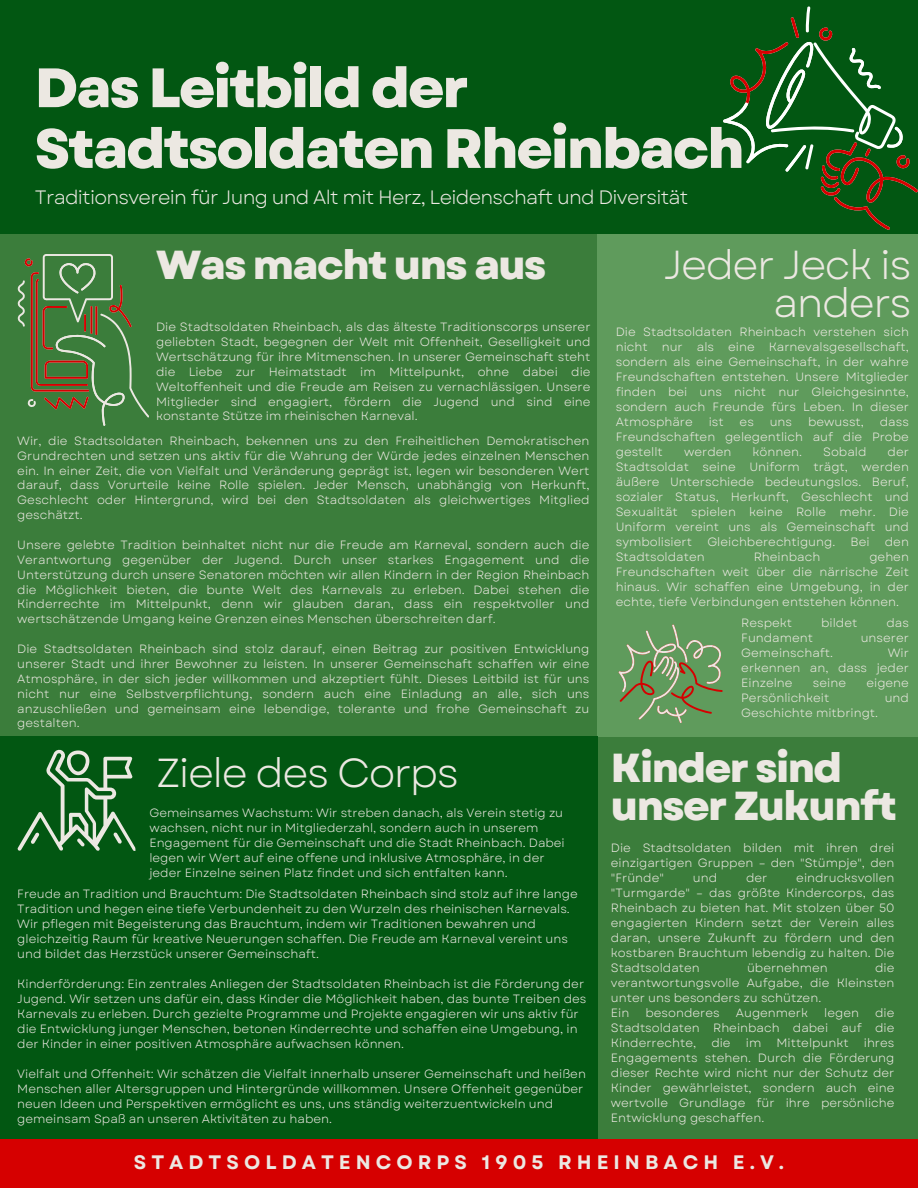
<style>
.page{position:relative;width:918px;height:1188px;background:#3b7d3b}
.page>*{position:absolute;margin:0;border:0;box-sizing:border-box;transform-origin:0 0}
.t1{font:800 55.35px/60.8px "Garet";letter-spacing:-.04em;color:#ece8e2}
.t2{font:800 40.5px/38.2px "Garet";letter-spacing:-.04em;color:#ece8e2}
.t3{font:40.5px/38.2px "Garet";letter-spacing:-.04em;color:#ece8e2;text-align:right}
.t4{font:700 19.5px "Garet";letter-spacing:.26em;color:#ece8e2}
.t5{font:19.35px "Garet";letter-spacing:-.04em;color:#ece8e2}
.t6{font:12px/15px "Garet";color:#ece8e2;text-align:justify}
</style>
<div class="page">
<div style="left:0;top:0;width:918px;height:234px;background:#025712"></div>
<div style="left:0;top:1139px;width:918px;height:49px;background:#d60000"></div>
<svg style="left:723px;top:17px;width:195px;height:213px"></svg>
<svg style="left:17px;top:254px;width:132px;height:172px"></svg>
<div style="left:597px;top:234px;width:321px;height:503px;background:#5f9b5c"></div>
<svg style="left:618px;top:624px;width:105px;height:99px"></svg>
<div style="left:0;top:737px;width:597px;height:402px;background:#025712"></div>
<svg style="left:17px;top:749px;width:119px;height:102px"></svg>
<p class="t1" style="left:35px;top:58px;width:711px">Das Leitbild der<br>Stadtsoldaten Rheinbach</p>
<p class="t5" style="left:35px;top:183px;width:655px">Traditionsverein für Jung und Alt mit Herz, Leidenschaft und Diversität</p>
<h6 class="t2" style="left:156px;top:246px;width:392px">Was macht uns aus</h6>
<p class="t3" style="left:663px;top:246px;width:250px">Jeder Jeck is anders</p>
<h1 class="t6" style="left:156px;top:320px;width:436px">Die Stadtsoldaten Rheinbach, als das älteste Traditionscorps unserer geliebten Stadt, begegnen der Welt mit Offenheit, Geselligkeit und Wertschätzung für ihre Mitmenschen. In unserer Gemeinschaft steht die Liebe zur Heimatstadt im Mittelpunkt, ohne dabei die Weltoffenheit und die Freude am Reisen zu vernachlässigen. Unsere Mitglieder sind engagiert, fördern die Jugend und sind eine konstante Stütze im rheinischen Karneval.</h1>
<p class="t6" style="left:17px;top:433px;width:574px">Wir, die Stadtsoldaten Rheinbach, bekennen uns zu den Freiheitlichen Demokratischen Grundrechten und setzen uns aktiv für die Wahrung der Würde jedes einzelnen Menschen ein. In einer Zeit, die von Vielfalt und Veränderung geprägt ist, legen wir besonderen Wert darauf, dass Vorurteile keine Rolle spielen. Jeder Mensch, unabhängig von Herkunft, Geschlecht oder Hintergrund, wird bei den Stadtsoldaten als gleichwertiges Mitglied geschätzt.</p>
<p class="t6" style="left:17px;top:537px;width:574px">Unsere gelebte Tradition beinhaltet nicht nur die Freude am Karneval, sondern auch die Verantwortung gegenüber der Jugend. Durch unser starkes Engagement und die Unterstützung durch unsere Senatoren möchten wir allen Kindern in der Region Rheinbach die Möglichkeit bieten, die bunte Welt des Karnevals zu erleben. Dabei stehen die Kinderrechte im Mittelpunkt, denn wir glauben daran, dass ein respektvoller und wertschätzende Umgang keine Grenzen eines Menschen überschreiten darf.</p>
<h4 class="t6" style="left:17px;top:641px;width:574px">Die Stadtsoldaten Rheinbach sind stolz darauf, einen Beitrag zur positiven Entwicklung unserer Stadt und ihrer Bewohner zu leisten. In unserer Gemeinschaft schaffen wir eine Atmosphäre, in der sich jeder willkommen und akzeptiert fühlt. Dieses Leitbild ist für uns nicht nur eine Selbstverpflichtung, sondern auch eine Einladung an alle, sich uns anzuschließen und gemeinsam eine lebendige, tolerante und frohe Gemeinschaft zu gestalten.</h4>
<p class="t3" style="left:156px;top:754px;width:305px">Ziele des Corps</p>
<h2 class="t6" style="left:149px;top:805px;width:417px;text-align:left">Gemeinsames Wachstum: Wir streben danach, als Verein stetig zu wachsen, nicht nur in Mitgliederzahl, sondern auch in unserem Engagement für die Gemeinschaft und die Stadt Rheinbach. Dabei legen wir Wert auf eine offene und inklusive Atmosphäre, in der jeder Einzelne seinen Platz findet und sich entfalten kann.</h2>
<h3 class="t6" style="left:17px;top:887px;width:562px;text-align:left">Freude an Tradition und Brauchtum: Die Stadtsoldaten Rheinbach sind stolz auf ihre lange Tradition und hegen eine tiefe Verbundenheit zu den Wurzeln des rheinischen Karnevals.<br>Wir pflegen mit Begeisterung das Brauchtum, indem wir Traditionen bewahren und gleichzeitig Raum für kreative Neuerungen schaffen. Die Freude am Karneval vereint uns und bildet das Herzstück unserer Gemeinschaft.</h3>
<p class="t6" style="left:17px;top:977px;width:571px;text-align:left">Kinderförderung: Ein zentrales Anliegen der Stadtsoldaten Rheinbach ist die Förderung der Jugend. Wir setzen uns dafür ein, dass Kinder die Möglichkeit haben, das bunte Treiben des Karnevals zu erleben. Durch gezielte Programme und Projekte engagieren wir uns aktiv für die Entwicklung junger Menschen, betonen Kinderrechte und schaffen eine Umgebung, in der Kinder in einer positiven Atmosphäre aufwachsen können.</p>
<p class="t6" style="left:17px;top:1067px;width:570px;text-align:left">Vielfalt und Offenheit: Wir schätzen die Vielfalt innerhalb unserer Gemeinschaft und heißen Menschen aller Altersgruppen und Hintergründe willkommen. Unsere Offenheit gegenüber neuen Ideen und Perspektiven ermöglicht es uns, uns ständig weiterzuentwickeln und gemeinsam Spaß an unseren Aktivitäten zu haben.</p>
<p class="t6" style="left:616px;top:324px;width:295px">Die Stadtsoldaten Rheinbach verstehen sich nicht nur als eine Karnevalsgesellschaft, sondern als eine Gemeinschaft, in der wahre Freundschaften entstehen. Unsere Mitglieder finden bei uns nicht nur Gleichgesinnte, sondern auch Freunde fürs Leben. In dieser Atmosphäre</p>
<p class="t6" style="left:616px;top:414px;width:295px;text-indent:264px">dass Freundschaften gelegentlich auf die Probe gestellt</p>
<p class="t6" style="left:709px;top:414px;width:17px">ist</p>
<p class="t6" style="left:740px;top:414px;width:16px">es</p>
<p class="t6" style="left:770px;top:414px;width:24px">uns</p>
<p class="t6" style="left:808px;top:414px;width:57px">bewusst,</p>
<p class="t6" style="left:616px;top:444px;width:295px;text-indent:272px">der Stadtsoldat seine Uniform trägt, werden äußere Unterschiede bedeutungslos. Beruf, sozialer Status, Herkunft, Geschlecht und Sexualität spielen keine Rolle mehr. Die Uniform vereint uns als Gemeinschaft und symbolisiert</p>
<p class="t6" style="left:684px;top:444px;width:49px">werden</p>
<p class="t6" style="left:753px;top:444px;width:51px">können.</p>
<p class="t6" style="left:823px;top:444px;width:45px">Sobald</p>
<p class="t6" style="left:707px;top:534px;width:129px">Gleichberechtigung.</p>
<p class="t6" style="left:851px;top:534px;width:20px">Bei</p>
<p class="t6" style="left:885px;top:534px;width:26px">den</p>
<p class="t6" style="left:616px;top:549px;width:295px;text-indent:254px">gehen Freundschaften weit über die närrische Zeit hinaus. Wir schaffen eine Umgebung, in der echte, tiefe Verbindungen entstehen können.</p>
<p class="t6" style="left:616px;top:549px;width:90px">Stadtsoldaten</p>
<p class="t6" style="left:754px;top:549px;width:68px">Rheinbach</p>
<p class="t6" style="left:741px;top:615px;width:52px">Respekt</p>
<p class="t6" style="left:821px;top:615px;width:38px">bildet</p>
<p class="t6" style="left:886px;top:615px;width:24px">das</p>
<p class="t6" style="left:741px;top:630px;width:73px">Fundament</p>
<p class="t6" style="left:861px;top:630px;width:50px">unserer</p>
<p class="t6" style="left:741px;top:645px;width:93px">Gemeinschaft.</p>
<p class="t6" style="left:741px;top:645px;width:169px;text-indent:146px">Wir erkennen an, dass jeder Einzelne</p>
<p class="t6" style="left:813px;top:675px;width:35px">seine</p>
<p class="t6" style="left:866px;top:675px;width:44px">eigene</p>
<p class="t6" style="left:741px;top:690px;width:90px">Persönlichkeit</p>
<p class="t6" style="left:885px;top:690px;width:26px">und</p>
<p class="t6" style="left:741px;top:705px;width:138px">Geschichte mitbringt.</p>
<p class="t2" style="left:611px;top:749px;width:288px">Kinder sind unser Zukunft</p>
<p class="t6" style="left:611px;top:840px;width:285px">Die Stadtsoldaten bilden mit ihren drei einzigartigen Gruppen – den "Stümpje", den "Fründe"</p>
<p class="t6" style="left:611px;top:870px;width:285px;text-indent:185px">eindrucksvollen "Turmgarde" – das größte Kindercorps, das Rheinbach zu bieten hat. Mit stolzen über 50 engagierten Kindern setzt der Verein alles daran, unsere Zukunft zu fördern und den kostbaren Brauchtum lebendig zu halten. Die Stadtsoldaten</p>
<p class="t6" style="left:693px;top:870px;width:26px">und</p>
<p class="t6" style="left:746px;top:870px;width:23px">der</p>
<p class="t6" style="left:611px;top:960px;width:285px;text-indent:264px">die verantwortungsvolle Aufgabe, die Kleinsten unter uns besonders zu schützen.</p>
<h3 class="t6" style="left:611px;top:1005px;width:20px">Ein</h3>
<h3 class="t6" style="left:646px;top:1005px;width:76px">besonderes</h3>
<h3 class="t6" style="left:736px;top:1005px;width:74px">Augenmerk</h3>
<h3 class="t6" style="left:824px;top:1005px;width:36px">legen</h3>
<p class="t6" style="left:747px;top:960px;width:82px">übernehmen</p>
<h3 class="t6" style="left:611px;top:1005px;width:285px;text-indent:264px">die Stadtsoldaten Rheinbach dabei auf die Kinderrechte,</h3>
<h3 class="t6" style="left:611px;top:1035px;width:285px;text-indent:253px">ihres Engagements stehen. Durch die Förderung dieser Rechte wird nicht nur der Schutz der Kinder gewährleistet, sondern auch eine wertvolle Grundlage für ihre persönliche Entwicklung geschaffen.</h3>
<h3 class="t6" style="left:711px;top:1035px;width:21px">die</h3>
<h3 class="t6" style="left:746px;top:1035px;width:17px">im</h3>
<h3 class="t6" style="left:777px;top:1035px;width:74px">Mittelpunkt</h3>
<p class="t4" style="left:134px;top:1148px;width:652px">STADTSOLDATENCORPS 1905 RHEINBACH E.V.</p>
</div>
